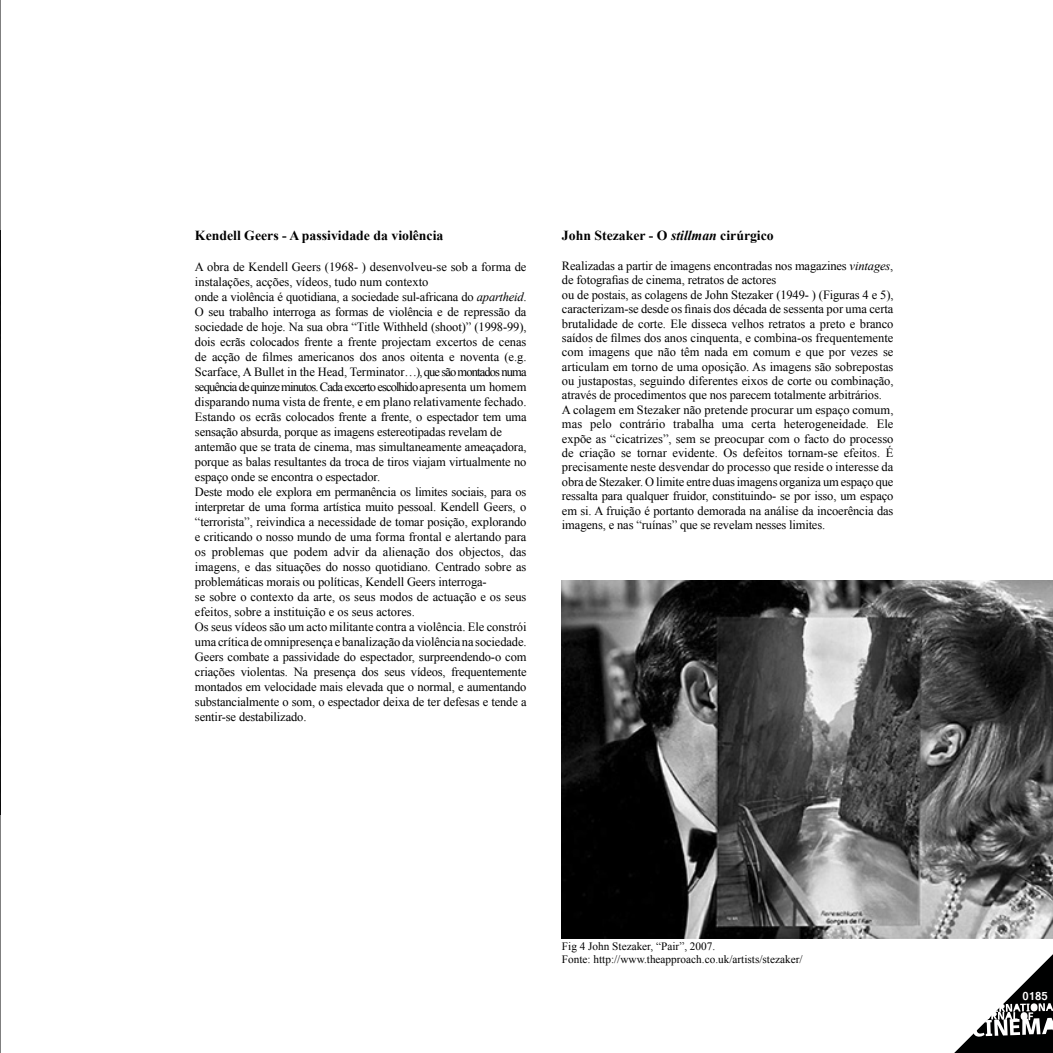
<style>
.page{position:relative;width:1053px;height:1053px;background:#fff}
.page>*{position:absolute;margin:0;border:0;box-sizing:border-box;transform-origin:0 0}
.t1{font:700 13.75px "Times New Roman";color:#000}
.t2{font:12.5px/15px "Times New Roman";letter-spacing:-.01em;color:#000}
.t3{font:700 12.5px "Latha";color:#fff}
.t4{font:11.25px/12.9px "Times New Roman";color:#000}
.s1{font-style:italic}
</style>
<div class="page">
<hr style="left:0;top:0;width:1px;height:1052px;background:#000">
<svg style="left:916px;top:938px;width:136px;height:114px"></svg>
<img style="left:0;top:230px;width:1px;height:584px">
<img style="left:562px;top:580px;width:490px;height:358px">
<p class="t1" style="left:195px;top:226px;width:250px">Kendell Geers - A passividade da violência</p>
<p class="t2" style="left:195px;top:259px;width:333px">A obra de Kendell Geers (1968- ) desenvolveu-se sob a forma de instalações, acções, vídeos, tudo num contexto<br>onde a violência é quotidiana, a sociedade sul-africana do <span class="s1">apartheid</span>.<br>O seu trabalho interroga as formas de violência e de repressão da sociedade de hoje. Na sua obra “Title Withheld (shoot)” (1998-99), dois ecrãs colocados frente a frente projectam excertos de cenas de acção de filmes americanos dos anos oitenta e noventa (e.g.<br>Scarface, A Bullet in the Head, Terminator…), que são montados numa sequência de quinze minutos. Cada excerto escolhido apresenta um homem disparando numa vista de frente, e em plano relativamente fechado.<br>Estando os ecrãs colocados frente a frente, o espectador tem uma sensação absurda, porque as imagens estereotipadas revelam de antemão que se trata de cinema, mas simultaneamente ameaçadora, porque as balas resultantes da troca de tiros viajam virtualmente no espaço onde se encontra o espectador.<br>Deste modo ele explora em permanência os limites sociais, para os interpretar de uma forma artística muito pessoal. Kendell Geers, o “terrorista”, reivindica a necessidade de tomar posição, explorando e criticando o nosso mundo de uma forma frontal e alertando para os problemas que podem advir da alienação dos objectos, das imagens, e das situações do nosso quotidiano. Centrado sobre as problemáticas morais ou políticas, Kendell Geers interroga-<br>se sobre o contexto da arte, os seus modos de actuação e os seus efeitos, sobre a instituição e os seus actores.<br>Os seus vídeos são um acto militante contra a violência. Ele constrói uma crítica de omnipresença e banalização da violência na sociedade.<br>Geers combate a passividade do espectador, surpreendendo-o com criações violentas. Na presença dos seus vídeos, frequentemente montados em velocidade mais elevada que o normal, e aumentando substancialmente o som, o espectador deixa de ter defesas e tende a sentir-se destabilizado.</p>
<p class="t1" style="left:562px;top:226px;width:213px">John Stezaker - O <span class="s1">stillman</span> cirúrgico</p>
<p class="t2" style="left:562px;top:258px;width:333px;line-height:14.4px">Realizadas a partir de imagens encontradas nos magazines <span class="s1">vintages</span>, de fotografias de cinema, retratos de actores<br>ou de postais, as colagens de John Stezaker (1949- ) (Figuras 4 e 5), caracterizam-se desde os finais dos década de sessenta por uma certa brutalidade de corte. Ele disseca velhos retratos a preto e branco saídos de filmes dos anos cinquenta, e combina-os frequentemente com imagens que não têm nada em comum e que por vezes se articulam em torno de uma oposição. As imagens são sobrepostas ou justapostas, seguindo diferentes eixos de corte ou combinação, através de procedimentos que nos parecem totalmente arbitrários.<br>A colagem em Stezaker não pretende procurar um espaço comum, mas pelo contrário trabalha uma certa heterogeneidade. Ele expõe as “cicatrizes”, sem se preocupar com o facto do processo de criação se tornar evidente. Os defeitos tornam-se efeitos. É precisamente neste desvendar do processo que reside o interesse da obra de Stezaker. O limite entre duas imagens organiza um espaço que ressalta para qualquer fruidor, constituindo- se por isso, um espaço em si. A fruição é portanto demorada na análise da incoerência das imagens, e nas “ruínas” que se revelam nesses limites.</p>
<p class="t4" style="left:562px;top:939px;width:242px">Fig 4 John Stezaker, “Pair”, 2007.<br>Fonte: http://www.theapproach.co.uk/artists/stezaker/</p>
<p class="t3" style="left:1022px;top:985px;width:27px">0185</p>
</div>
